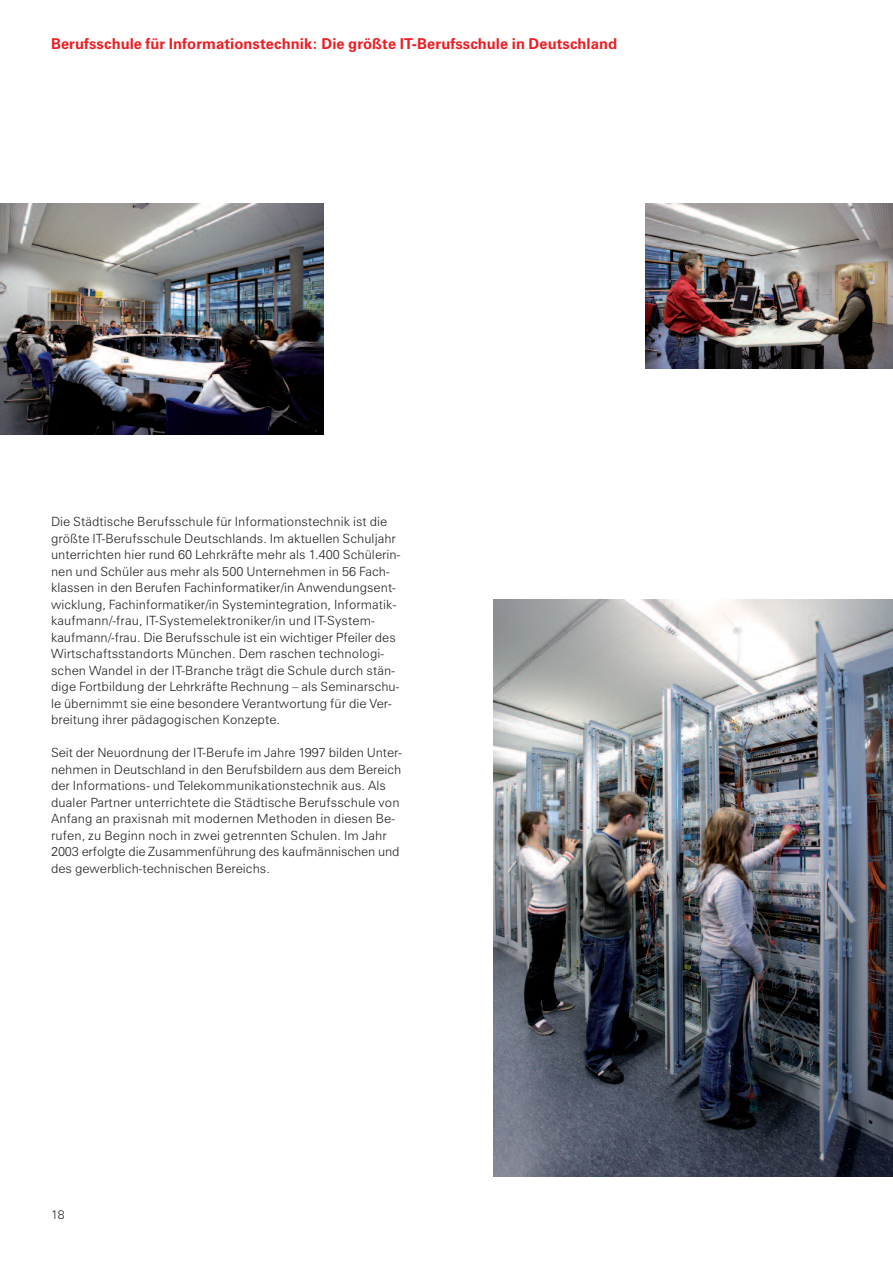
<style>
.page{position:relative;width:893px;height:1263px;background:#fff}
.page>*{position:absolute;margin:0;border:0;box-sizing:border-box;transform-origin:0 0}
.t1{font:700 15px "Zurich BT";letter-spacing:.005em;color:#ee1d23}
.t2{font:300 12.75px/16.5px "Zurich BT";letter-spacing:.005em;color:#231f20}
.t3{font:300 12.3px "Zurich BT";color:#231f20}
</style>
<div class="page">
<img style="left:494px;top:599px;width:399px;height:578px">
<img style="left:0;top:203px;width:323px;height:231px">
<img style="left:645px;top:203px;width:248px;height:165px">
<p class="t1" style="left:51px;top:38px;width:568px">Berufsschule für Informationstechnik: Die größte IT-Berufsschule in Deutschland</p>
<p class="t2" style="left:51px;top:514px;width:351px">Die Städtische Berufsschule für Informationstechnik ist die größte IT-Berufsschule Deutschlands. Im aktuellen Schuljahr unterrichten hier rund 60 Lehrkräfte mehr als 1.400 Schülerin&shy;nen und Schüler aus mehr als 500 Unternehmen in 56 Fach&shy;klassen in den Berufen Fachinformatiker/in Anwendungsent&shy;wicklung, Fachinformatiker/in Systemintegration, Informatik&shy;kaufmann/-frau, IT-Systemelektroniker/in und IT-System&shy;kaufmann/-frau. Die Berufsschule ist ein wichtiger Pfeiler des Wirtschaftsstandorts München. Dem raschen technologi&shy;schen Wandel in der IT-Branche trägt die Schule durch stän&shy;dige Fortbildung der Lehrkräfte Rechnung – als Seminarschu&shy;le übernimmt sie eine besondere Verantwortung für die Ver&shy;breitung ihrer pädagogischen Konzepte.</p>
<p class="t2" style="left:51px;top:745px;width:353px">Seit der Neuordnung der IT-Berufe im Jahre 1997 bilden Unter&shy;nehmen in Deutschland in den Berufsbildern aus dem Bereich der Informations- und Telekommunikationstechnik aus. Als dualer Partner unterrichtete die Städtische Berufsschule von Anfang an praxisnah mit modernen Methoden in diesen Be&shy;rufen, zu Beginn noch in zwei getrennten Schulen. Im Jahr 2003 erfolgte die Zusammenführung des kaufmännischen und des gewerblich-technischen Bereichs.</p>
<p class="t3" style="left:51px;top:1210px;width:15px">18</p>
</div>
